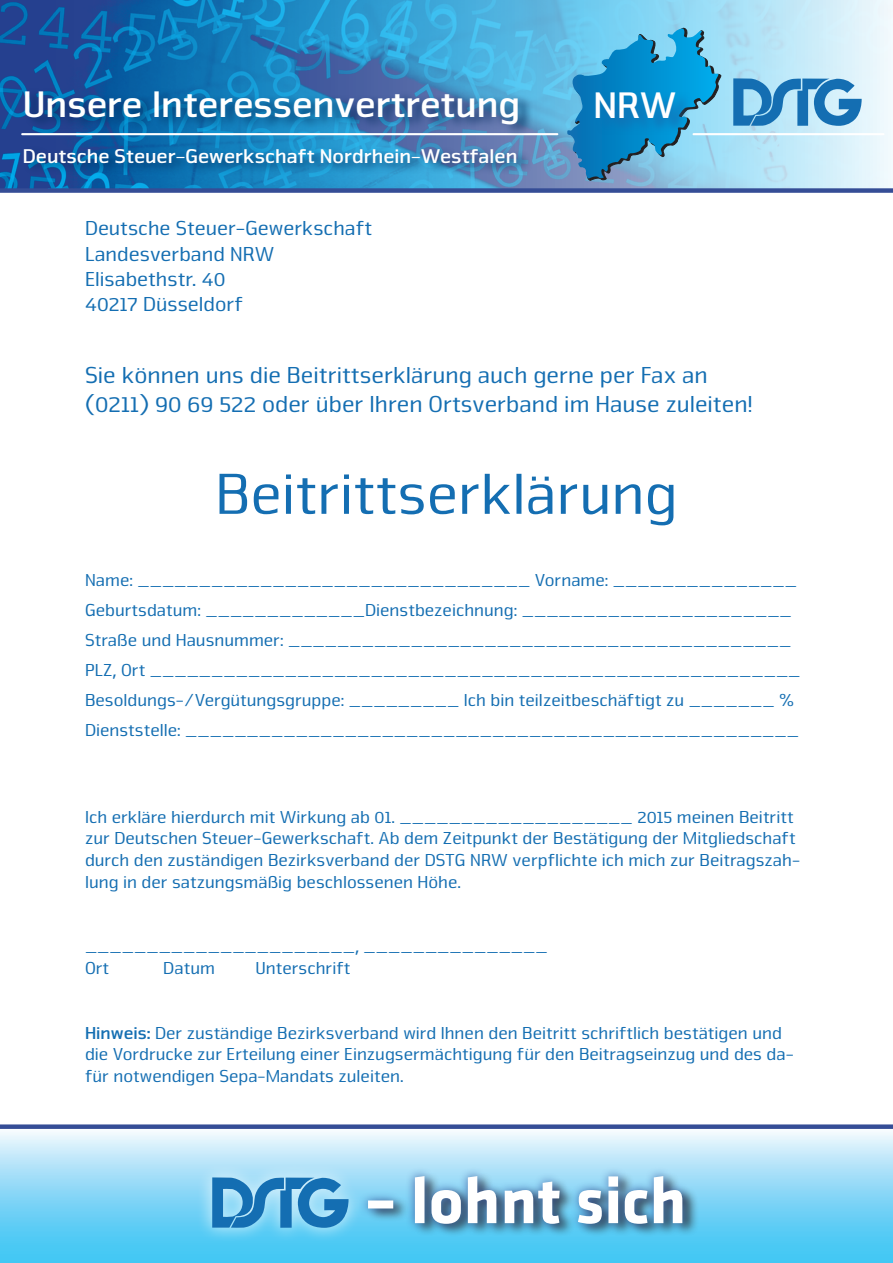
<style>
.page{position:relative;width:893px;height:1263px;background:#fff}
.page>*{position:absolute;margin:0;border:0;box-sizing:border-box;transform-origin:0 0}
.t1{font:60px "Nuri Pro";color:#146eb2}
.t2{font:700 38.4px "Nuri CE";color:#fff}
.t3{font:24px "Nuri Pro";color:#146eb2}
.t4{font:21px "Nuri Pro";color:#146eb2}
.t5{font:700 20.7px "Nuri CE";color:#fff}
.t6{font:18px/21.6px "Nuri Pro";color:#146eb2}
.s1{font-family:"Nuri CE";font-weight:700}
</style>
<div class="page">
<img style="left:0;top:0;width:893px;height:188px">
<hr style="left:22px;top:133px;width:535px;height:2px;background:#fff">
<hr style="left:693px;top:133px;width:190px;height:2px;background:#fff">
<svg style="left:733px;top:78px;width:129px;height:48px;background:#60a3d0"></svg>
<svg style="left:567px;top:27px;width:155px;height:154px;background:#49a9d6"></svg>
<div style="left:24px;top:87px;width:509px;height:49px;background:#002a5b;opacity:.75"></div>
<div style="left:24px;top:145px;width:508px;height:30px;background:#002a5b;opacity:.75"></div>
<div style="left:0;top:188px;width:893px;height:5px;background:#354d96"></div>
<svg style="left:596px;top:91px;width:96px;height:44px;background:#0a84c3"></svg>
<svg style="left:0;top:1132px;width:893px;height:131px;background:#8fdaf7"></svg>
<div style="left:0;top:1124px;width:893px;height:5px;background:#354d96"></div>
<div style="left:366px;top:1171px;width:333px;height:66px;background:#231f20;opacity:.75"></div>
<div style="left:359px;top:1167px;width:333px;height:66px;background:#354d96;opacity:.75"></div>
<svg style="left:368px;top:1176px;width:314px;height:48px"></svg>
<div style="left:197px;top:1162px;width:166px;height:81px;background:#fff;opacity:.75"></div>
<svg style="left:212px;top:1177px;width:137px;height:51px;background:#509ed0"></svg>
<p class="t2" style="left:23px;top:82px;width:499px">Unsere Interessenvertretung</p>
<p class="t5" style="left:23px;top:144px;width:496px">Deutsche Steuer-Gewerkschaft Nordrhein-Westfalen</p>
<p class="t4" style="left:85px;top:216px;width:289px">Deutsche Steuer-Gewerkschaft</p>
<p class="t4" style="left:85px;top:242px;width:191px">Landesverband NRW</p>
<p class="t4" style="left:85px;top:267px;width:142px">Elisabethstr. 40</p>
<p class="t4" style="left:85px;top:292px;width:160px">40217 Düsseldorf</p>
<p class="t2" style="left:593px;top:82px;width:84px">NRW</p>
<p class="t3" style="left:85px;top:361px;width:624px">Sie können uns die Beitrittserklärung auch gerne per Fax an</p>
<p class="t3" style="left:85px;top:390px;width:669px">(0211) 90 69 522 oder über Ihren Ortsverband im Hause zuleiten!</p>
<p class="t1" style="left:215px;top:460px;width:464px">Beitrittserklärung</p>
<p class="t6" style="left:85px;top:570px;width:714px">Name: ________________________________ Vorname: _______________</p>
<p class="t6" style="left:85px;top:600px;width:708px">Geburtsdatum: _____________Dienstbezeichnung: ______________________</p>
<p class="t6" style="left:85px;top:630px;width:708px">Straße und Hausnummer: _________________________________________</p>
<p class="t6" style="left:85px;top:660px;width:717px">PLZ, Ort _____________________________________________________</p>
<p class="t6" style="left:85px;top:690px;width:711px">Besoldungs-/Vergütungsgruppe: _________ Ich bin teilzeitbeschäftigt zu _______ %</p>
<p class="t6" style="left:85px;top:720px;width:716px">Dienststelle: __________________________________________________</p>
<p class="t6" style="left:85px;top:806px;width:717px">Ich erkläre hierdurch mit Wirkung ab 01. ___________________ 2015 meinen Beitritt zur Deutschen Steuer-Gewerkschaft. Ab dem Zeitpunkt der Bestätigung der Mitgliedschaft durch den zuständigen Bezirksverband der DSTG NRW verpflichte ich mich zur Beitragszah&shy;lung in der satzungsmäßig beschlossenen Höhe.</p>
<p class="t6" style="left:85px;top:936px;width:464px">______________________, _______________</p>
<p class="t6" style="left:85px;top:957px;width:26px">Ort</p>
<p class="t6" style="left:163px;top:957px;width:53px">Datum</p>
<p class="t6" style="left:255px;top:957px;width:97px">Unterschrift</p>
<p class="t6" style="left:85px;top:1022px;width:710px"><span class="s1">Hinweis:</span> Der zuständige Bezirksverband wird Ihnen den Beitritt schriftlich bestätigen und die Vordrucke zur Erteilung einer Einzugsermächtigung für den Beitragseinzug und des da&shy;für notwendigen Sepa-Mandats zuleiten.</p>
</div>
